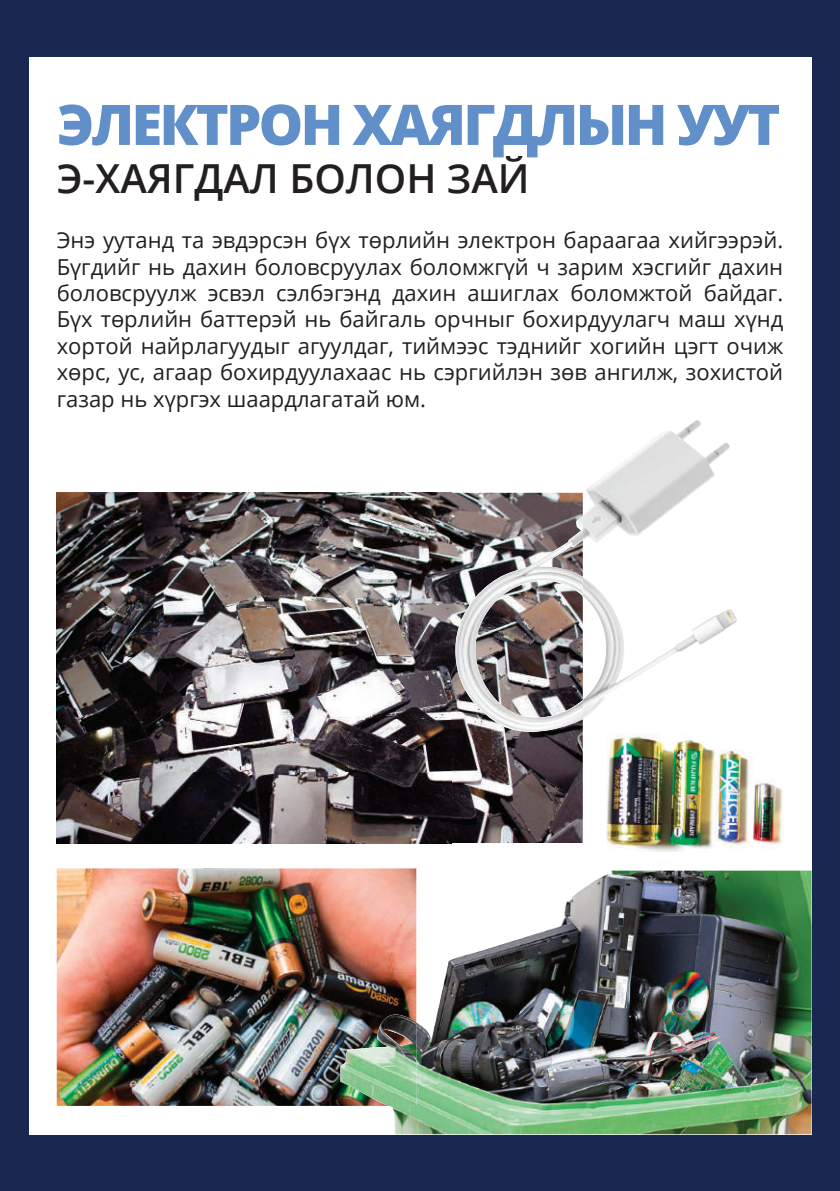
<style>
.page{position:relative;width:840px;height:1191px;background:#fff}
.page>*{position:absolute;margin:0;border:0;box-sizing:border-box;transform-origin:0 0}
.t1{font:800 56px "Open Sans";letter-spacing:-.05em;color:#618fca}
.t2{font:600 40px "Open Sans";color:#231f20}
.t3{font:22px/26.4px "Open Sans";color:#231f20;text-align:justify}
</style>
<div class="page">
<div style="left:0;top:0;width:839px;height:1191px;background:#182850"></div>
<div style="left:28px;top:57px;width:783px;height:1077px;background:#fff"></div>
<hr style="left:59px;top:156px;width:466px;height:1px;background:#231f20">
<img style="left:57px;top:868px;width:359px;height:238px">
<img style="left:57px;top:493px;width:525px;height:350px">
<img style="left:388px;top:870px;width:423px;height:264px">
<img style="left:340px;top:1014px;width:76px;height:92px">
<img style="left:606px;top:734px;width:177px;height:117px">
<img style="left:582px;top:420px;width:147px;height:246px">
<img style="left:654px;top:609px;width:82px;height:57px">
<img style="left:582px;top:659px;width:60px;height:60px">
<img style="left:455px;top:520px;width:127px;height:211px">
<h1 class="t1" style="left:57px;top:82px;width:724px">ЭЛЕКТРОН ХАЯГДЛЫН УУТ</h1>
<h2 class="t2" style="left:57px;top:151px;width:474px">Э-ХАЯГДАЛ БОЛОН ЗАЙ</h2>
<p class="t3" style="left:57px;top:226px;width:727px">Энэ уутанд та эвдэрсэн бүх төрлийн электрон бараагаа хийгээрэй.<br>Бүгдийг нь дахин боловсруулах боломжгүй ч зарим хэсгийг дахин боловсруулж эсвэл сэлбэгэнд дахин ашиглах боломжтой байдаг.<br>Бүх төрлийн баттерэй нь байгаль орчныг бохирдуулагч маш хүнд хортой найрлагуудыг агуулдаг, тиймээс тэднийг хогийн цэгт очиж хөрс, ус, агаар бохирдуулахаас нь сэргийлэн зөв ангилж, зохистой газар нь хүргэх шаардлагатай юм.</p>
</div>
